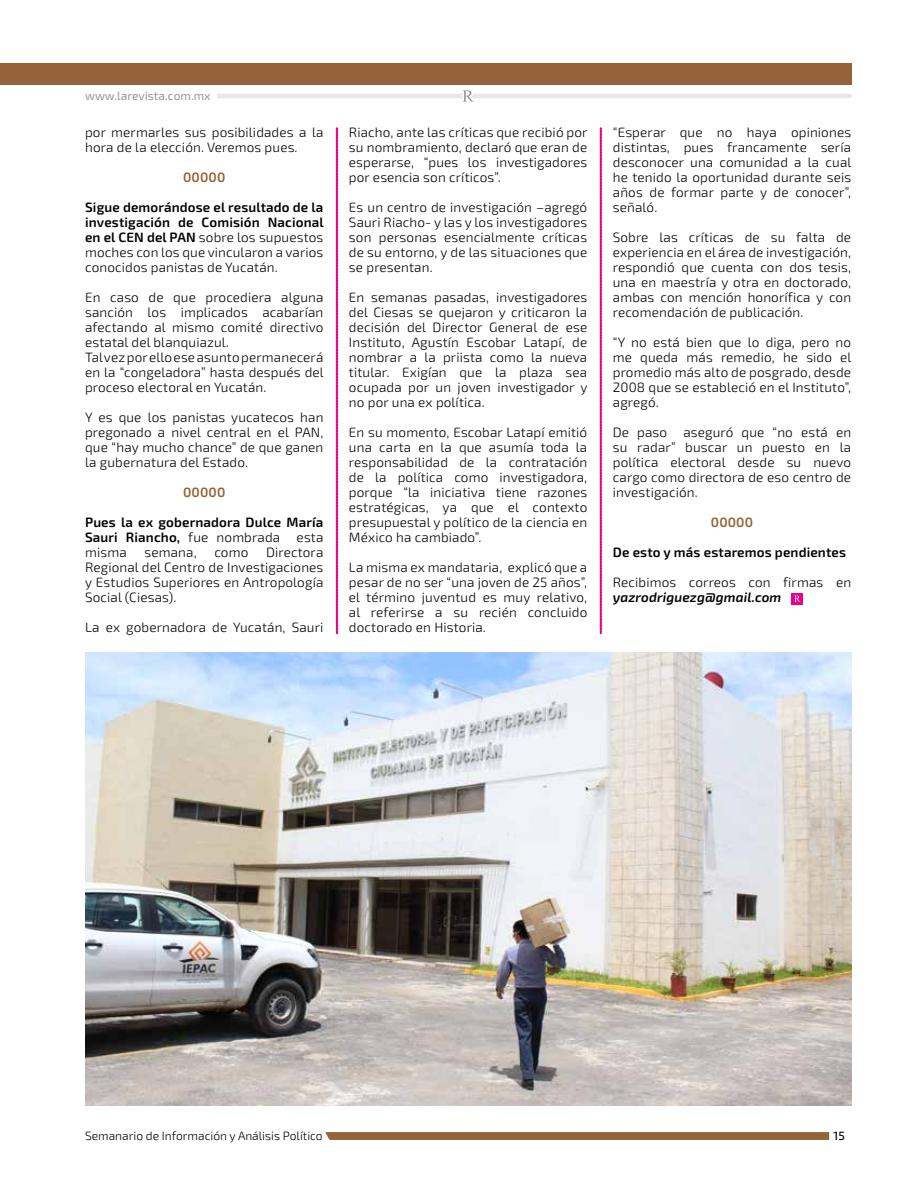
<style>
.page{position:relative;width:915px;height:1191px;background:#fff}
.page>*{position:absolute;margin:0;border:0;box-sizing:border-box;transform-origin:0 0}
.t1{font:300 13.5px/15px "Exo 2";letter-spacing:.01em;color:#000;text-align:justify}
.t2{font:600 13.5px/15px "Exo 2";letter-spacing:.01em;color:#000;text-align:justify}
.t3{font:italic 600 13.5px "Exo 2";letter-spacing:.01em;color:#000}
.t4{font:600 13.5px "Exo 2";letter-spacing:.01em;color:#956337}
.t5{font:300 12px "Exo 2";color:#000}
.t6{font:12px "Exo 2";color:#939598}
.t7{font:500 12px "Exo 2";color:#000}
.s1{font-weight:600}
.s2{font-weight:300}
</style>
<div class="page">
<hr style="left:474px;top:94px;width:377px;height:4px;background:#e6e7e8">
<hr style="left:216px;top:94px;width:258px;height:4px;background:#e6e7e8">
<svg style="left:462px;top:90px;width:12px;height:12px"></svg>
<svg style="left:325px;top:1132px;width:503px;height:8px"></svg>
<svg style="left:599px;top:127px;width:2px;height:507px"></svg>
<svg style="left:336px;top:127px;width:1px;height:507px"></svg>
<div style="left:0;top:64px;width:850px;height:21px;background:#956337"></div>
<div style="left:791px;top:593px;width:11px;height:11px;background:#ec008c"></div>
<svg style="left:794px;top:595px;width:5px;height:6px"></svg>
<img style="left:85px;top:653px;width:765px;height:453px">
<p class="t6" style="left:85px;top:89px;width:127px">www.larevista.com.mx</p>
<p class="t1" style="left:85px;top:125px;width:240px">por mermarles sus posibilidades a la hora de la elección. Veremos pues.</p>
<p class="t4" style="left:183px;top:169px;width:44px">00000</p>
<p class="t1" style="left:85px;top:200px;width:240px"><span class="s1">Sigue demorándose el resultado de la investigación de Comisión Nacional en el CEN del PAN</span> sobre los supuestos moches con los que vincularon a varios conocidos panistas de Yucatán.</p>
<p class="t1" style="left:85px;top:290px;width:240px;text-align:left">En caso de que procediera alguna sanción los implicados acabarían afectando al mismo comité directivo estatal del blanquiazul.<br>Tal vez por ello ese asunto permanecerá en la “congeladora” hasta después del proceso electoral en Yucatán.</p>
<p class="t1" style="left:85px;top:410px;width:240px">Y es que los panistas yucatecos han pregonado a nivel central en el PAN, que “hay mucho chance” de que ganen la gubernatura del Estado.</p>
<p class="t4" style="left:183px;top:484px;width:44px">00000</p>
<p class="t2" style="left:85px;top:515px;width:240px">Pues la ex gobernadora Dulce María Sauri Riancho, <span class="s2">fue nombrada esta misma</span></p>
<p class="t1" style="left:85px;top:545px;width:240px;text-indent:181px">Directora Regional del Centro de Investigaciones y Estudios Superiores en Antropología Social (Ciesas).</p>
<p class="t1" style="left:85px;top:620px;width:240px">La ex gobernadora de Yucatán, Sauri</p>
<p class="t1" style="left:144px;top:545px;width:54px">semana,</p>
<p class="t1" style="left:214px;top:545px;width:35px">como</p>
<p class="t1" style="left:349px;top:125px;width:240px">Riacho, ante las críticas que recibió por su nombramiento, declaró que eran de esperarse, “pues los investigadores por esencia son críticos”.</p>
<p class="t1" style="left:349px;top:200px;width:240px">Es un centro de investigación –agregó Sauri Riacho- y las y los investigadores son personas esencialmente críticas de su entorno, y de las situaciones que se presentan.</p>
<p class="t1" style="left:349px;top:290px;width:240px">En semanas pasadas, investigadores del Ciesas se quejaron y criticaron la decisión del Director General de ese Instituto, Agustín Escobar Latapí, de nombrar a la priista como la nueva titular. Exigían que la plaza sea ocupada por un joven investigador y no por una ex política.</p>
<p class="t1" style="left:349px;top:425px;width:240px">En su momento, Escobar Latapí emitió una carta en la que asumía toda la responsabilidad de la contratación de la política como investigadora, porque “la iniciativa tiene razones estratégicas, ya que el contexto presupuestal y político de la ciencia en México ha cambiado”.</p>
<p class="t1" style="left:349px;top:560px;width:240px">La misma ex mandataria, explicó que a pesar de no ser “una joven de 25 años”, el término juventud es muy relativo, al referirse a su recién concluido doctorado en Historia.</p>
<p class="t1" style="left:612px;top:125px;width:240px">“Esperar que no haya opiniones distintas, pues francamente sería desconocer una comunidad a la cual he tenido la oportunidad durante seis años de formar parte y de conocer”, señaló.</p>
<p class="t1" style="left:612px;top:230px;width:240px">Sobre las críticas de su falta de experiencia en el área de investigación, respondió que cuenta con dos tesis, una en maestría y otra en doctorado, ambas con mención honorífica y con recomendación de publicación.</p>
<p class="t1" style="left:612px;top:335px;width:240px">“Y no está bien que lo diga, pero no me queda más remedio, he sido el promedio más alto de posgrado, desde 2008 que se estableció en el Instituto”, agregó.</p>
<p class="t1" style="left:612px;top:425px;width:240px">De paso aseguró que “no está en su radar” buscar un puesto en la política electoral desde su nuevo cargo como directora de eso centro de investigación.</p>
<p class="t4" style="left:710px;top:514px;width:44px">00000</p>
<p class="t2" style="left:612px;top:545px;width:235px">De esto y más estaremos pendientes</p>
<p class="t1" style="left:612px;top:575px;width:240px">Recibimos correos con firmas en</p>
<p class="t3" style="left:612px;top:589px;width:170px">yazrodriguezg@gmail.com</p>
<p class="t5" style="left:85px;top:1128px;width:239px">Semanario de Información y Análisis Político</p>
<p class="t7" style="left:833px;top:1128px;width:13px">15</p>
</div>
